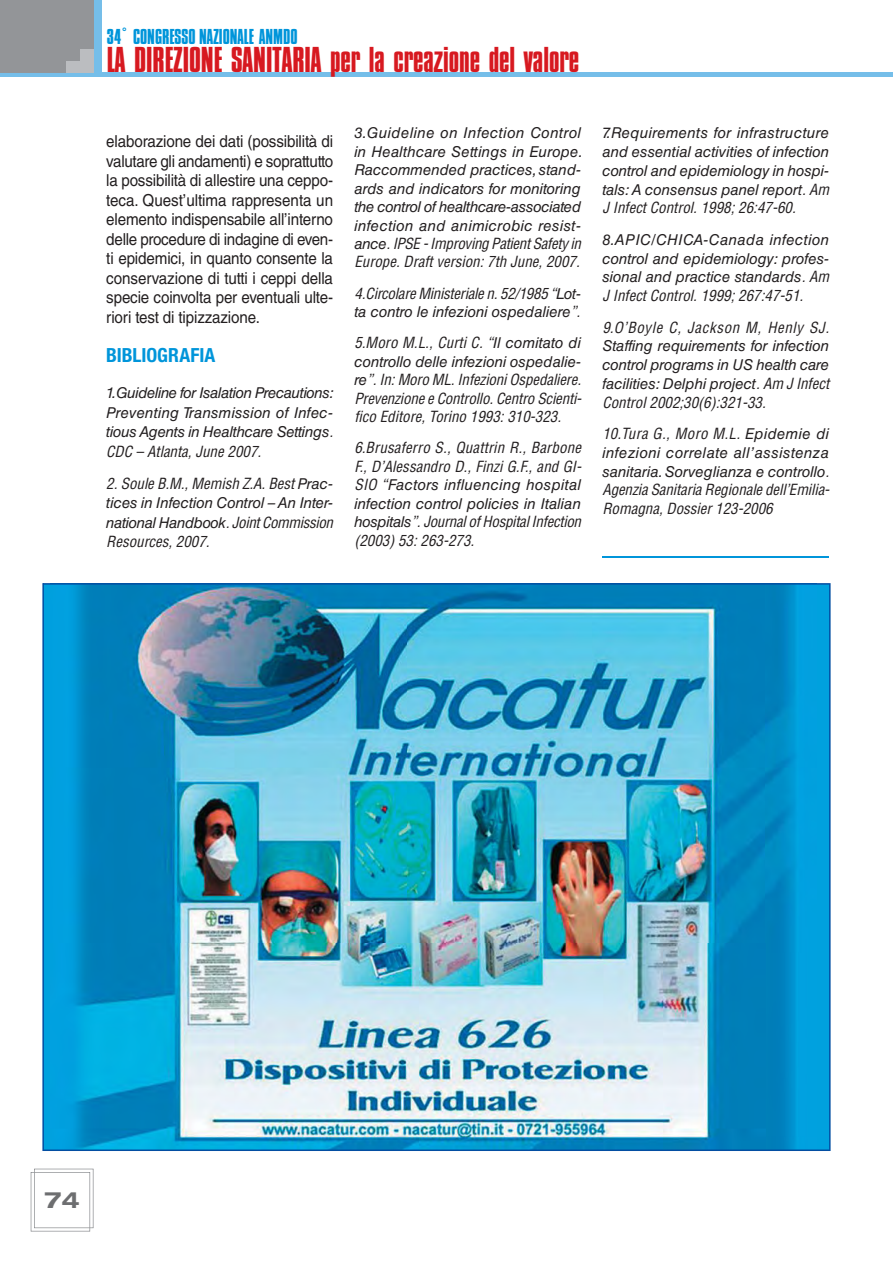
<style>
.page{position:relative;width:893px;height:1263px;background:#fff}
.page>*{position:absolute;margin:0;border:0;box-sizing:border-box;transform-origin:0 0}
.t1{font:37.5px "Compacta Plain";color:#d71920}
.t2{font:22.5px "Compacta Plain";color:#0095da}
.t3{font:700 expanded 22.5px "Helvetica Neue LT Std";color:#6d6e70}
.t4{font:700 condensed 19.5px "Helvetica Neue LT Std";color:#0095da}
.t5{font:16.5px/19.5px "Helvetica LT Std";letter-spacing:-.01em;color:#231f20;text-align:justify;scale:.92 1}
.t6{font:italic 15px/18.8px "Helvetica LT Std";color:#231f20;text-align:justify}
.t7{font:italic condensed 15px/18.5px "Helvetica LT Std";color:#231f20;text-align:justify}
.t8{font:italic condensed 15px "Helvetica LT Std";letter-spacing:.04em;color:#231f20}
.s1{font-stretch:condensed}
.s2{font-stretch:normal}
</style>
<div class="page">
<svg style="left:31px;top:1168px;width:63px;height:63px"></svg>
<div style="left:94px;top:0;width:8px;height:72px;background:#75bee9"></div>
<div style="left:0;top:72px;width:893px;height:5px;background:#75bee9"></div>
<div style="left:0;top:0;width:94px;height:72px;background:#939598"></div>
<div style="left:66px;top:49px;width:28px;height:23px;background:#bbbdc0"></div>
<div style="left:63px;top:44px;width:17px;height:17px;background:#939598"></div>
<hr style="left:602px;top:557px;width:227px;height:1px;background:#0095da">
<img style="left:42px;top:583px;width:789px;height:568px">
<h2 class="t2" style="left:107px;top:28px;width:192px">34° CONGRESSO NAZIONALE ANMDO</h2>
<h1 class="t1" style="left:107px;top:46px;width:474px">LA DIREZIONE SANITARIA per la creazione del valore</h1>
<p class="t5" style="left:106px;top:133px;width:248px">elaborazione dei dati (possibilità di valutare gli andamenti) e soprattutto la possibilità di allestire una ceppo&shy;teca. Quest’ultima rappresenta un elemento indispensabile all’interno delle procedure di indagine di even&shy;ti epidemici, in quanto consente la conservazione di tutti i ceppi della specie coinvolta per eventuali ulte&shy;riori test di tipizzazione.</p>
<h3 class="t4" style="left:106px;top:348px;width:111px">BIBLIOGRAFIA</h3>
<p class="t6" style="left:106px;top:385px;width:229px;line-height:19.5px">1.Guideline for Isalation Precautions:<br>Preventing Transmission of Infec&shy;tious Agents in Healthcare Settings<span class="s1">.<br>CDC – Atlanta, June 2007.</span></p>
<p class="t7" style="left:106px;top:475px;width:228px;line-height:19.5px">2. Soule B.M., Memish Z.A. Best <span class="s2">Prac&shy;tices in Infection Control – An Inter&shy;national Handbook</span>. Joint Commission Resources, 2007.</p>
<p class="t6" style="left:354px;top:125px;width:230px;text-align:left">3.Guideline on Infection Control in Healthcare Settings in Europe.<br>Raccommended practices, stand&shy;ards and indicators for monitoring the control of healthcare-associated infection and animicrobic resist&shy;ance<span class="s1">. IPSE - Improving Patient Safety in Europe. Draft version: 7th June, 2007.</span></p>
<p class="t7" style="left:354px;top:286px;width:228px">4.Circolare Ministeriale n. 52/1985 “<span class="s2">Lot&shy;ta contro le infezioni ospedaliere</span>”.</p>
<p class="t7" style="left:354px;top:335px;width:229px">5.Moro M.L., Curti C. “<span class="s2">Il comitato di controllo delle infezioni ospedalie&shy;re</span>”. In: Moro ML. Infezioni Ospedaliere.<br>Prevenzione e Controllo. Centro Scienti&shy;fico Editore, Torino 1993: 310-323.</p>
<p class="t7" style="left:354px;top:440px;width:229px">6.Brusaferro S., Quattrin R., Barbone F., D’Alessandro D., Finzi G.F., and GI-SIO “<span class="s2">Factors influencing hospital infection control policies in Italian hospitals</span>”. Journal of Hospital Infection (2003) 53: 263-273.</p>
<p class="t6" style="left:602px;top:125px;width:228px">7.Requirements for infrastructure and essential activities of infection control and epidemiology in hospi&shy;tals: A consensus panel report<span class="s1">. Am J Infect Control. 1998; 26:47-60.</span></p>
<p class="t6" style="left:602px;top:232px;width:228px">8.APIC/CHICA-Canada infection control and epidemiology: profes&shy;sional and practice standards<span class="s1">. Am J Infect Control. 1999; 267:47-51.</span></p>
<p class="t8" style="left:602px;top:322px;width:228px">9.O’Boyle C, Jackson M, Henly SJ.</p>
<p class="t6" style="left:602px;top:338px;width:228px">Staffing requirements for infection control programs in US health care facilities: Delphi project<span class="s1">. Am J Infect Control 2002;30(6):321-33.</span></p>
<p class="t7" style="left:602px;top:426px;width:229px">10.Tura G., Moro M.L. <span class="s2">Epidemie di infezioni correlate all’assistenza sanitaria. Sorveglianza e controllo</span>.<br>Agenzia Sanitaria Regionale dell’Emilia-Romagna, Dossier 123-2006</p>
<h2 class="t3" style="left:44px;top:1192px;width:37px">74</h2>
</div>
